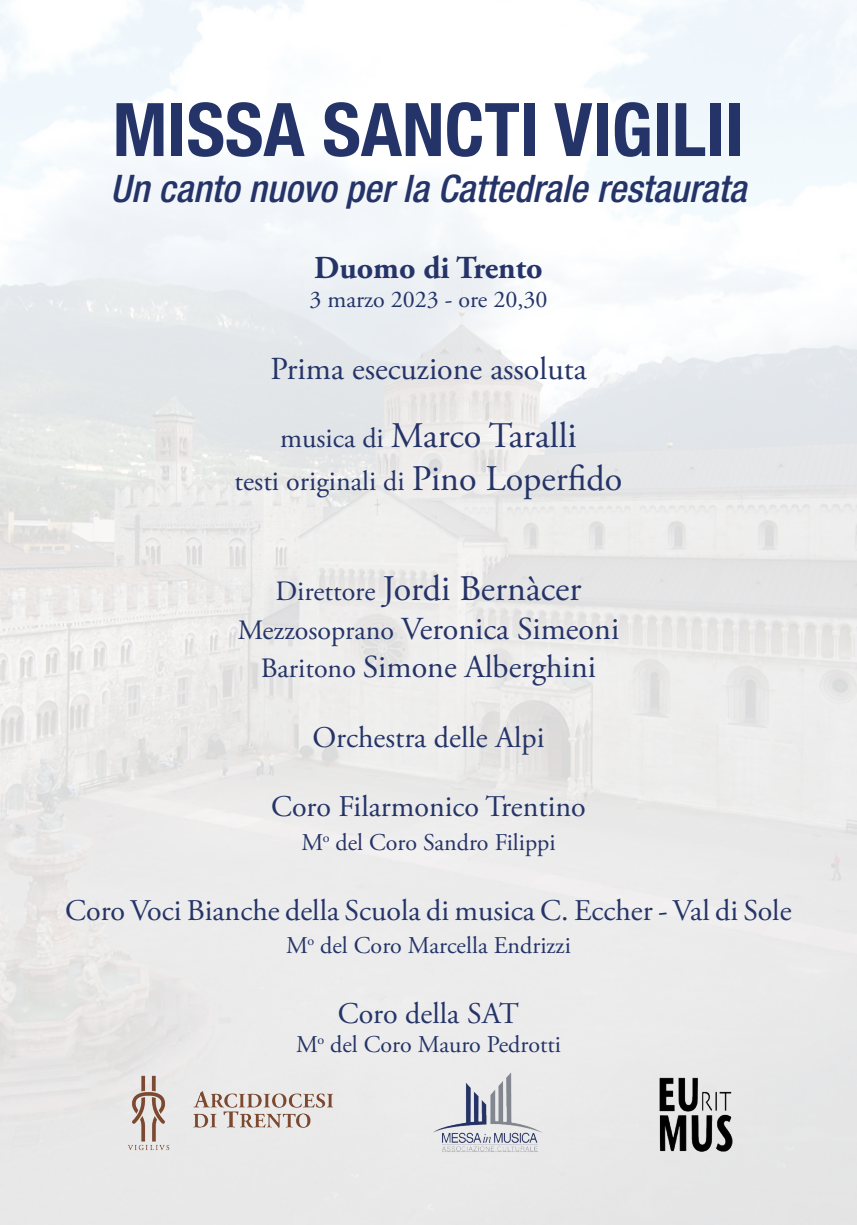
<style>
.page{position:relative;width:857px;height:1225px;background:#fff}
.page>*{position:absolute;margin:0;border:0;box-sizing:border-box;transform-origin:0 0}
.t1{font:700 condensed 74px "Helvetica Neue";color:#253468}
.t2{font:italic 500 condensed 38px "Helvetica Neue";color:#253468}
.t3{font:36px "Adobe Garamond Pro";color:#253468}
.t4{font:32px "Adobe Garamond Pro";color:#253468}
.t5{font:700 32px "Adobe Garamond Pro";color:#253468}
.t6{font:30px "Adobe Garamond Pro";color:#253468}
.t7{font:28px "Adobe Garamond Pro";color:#253468}
.t8{font:24px "Adobe Garamond Pro";color:#253468}
.s1{font-size:28px}
.s2{font-size:36px}
</style>
<div class="page">
<img style="left:0;top:0;width:856px;height:1225px">
<img style="left:659px;top:1077px;width:73px;height:74px">
<img style="left:427px;top:1071px;width:121px;height:87px">
<img style="left:124px;top:1071px;width:217px;height:88px">
<p class="t1" style="left:112px;top:68px;width:633px">MISSA SANCTI VIGILII</p>
<p class="t2" style="left:111px;top:165px;width:637px">Un canto nuovo per la Cattedrale restaurata</p>
<p class="t5" style="left:314px;top:250px;width:230px">Duomo di Trento</p>
<p class="t8" style="left:309px;top:285px;width:239px">3 marzo 2023 - ore 20,30</p>
<p class="t4" style="left:270px;top:350px;width:317px">Prima esecuzione assoluta</p>
<p class="t3" style="left:280px;top:413px;width:298px"><span class="s1">musica di</span> Marco Taralli</p>
<p class="t7" style="left:234px;top:464px;width:389px">testi originali di <span class="s2">Pino Loperfido</span></p>
<p class="t3" style="left:275px;top:567px;width:307px"><span class="s1">Direttore</span> Jordi Bernàcer</p>
<p class="t4" style="left:237px;top:609px;width:383px"><span class="s1">Mezzosoprano</span> Veronica Simeoni</p>
<p class="t4" style="left:261px;top:647px;width:336px"><span class="s1">Baritono</span> Simone Alberghini</p>
<p class="t6" style="left:312px;top:719px;width:233px">Orchestra delle Alpi</p>
<p class="t6" style="left:271px;top:788px;width:316px">Coro Filarmonico Trentino</p>
<p class="t8" style="left:301px;top:828px;width:255px">M<sup>o</sup> del Coro Sandro Filippi</p>
<p class="t6" style="left:65px;top:892px;width:727px">Coro Voci Bianche della Scuola di musica C. Eccher - Val di Sole</p>
<p class="t8" style="left:286px;top:931px;width:286px">M<sup>o</sup> del Coro Marcella Endrizzi</p>
<p class="t6" style="left:337px;top:995px;width:183px">Coro della SAT</p>
<p class="t8" style="left:296px;top:1029px;width:266px">M<sup>o</sup> del Coro Mauro Pedrotti</p>
</div>
